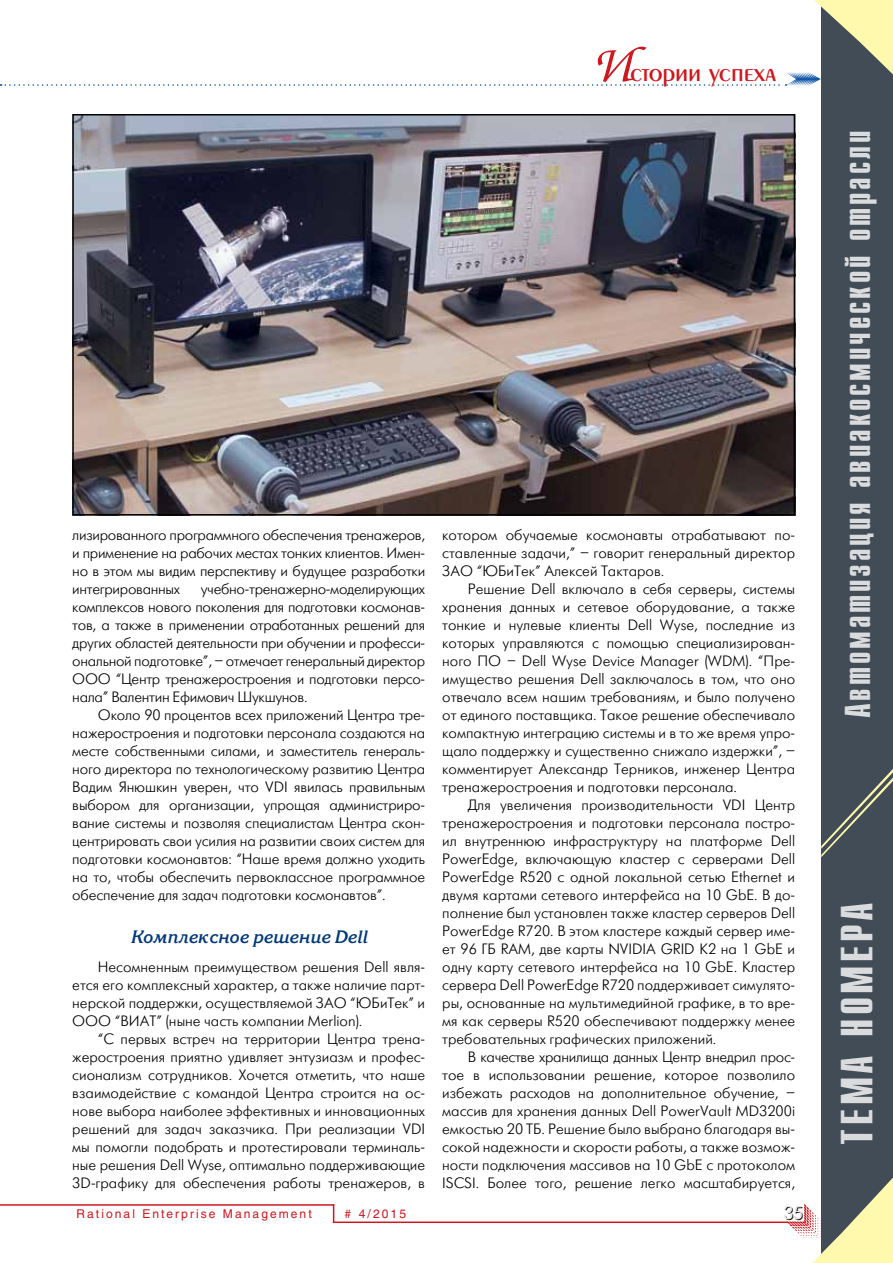
<style>
.page{position:relative;width:893px;height:1263px;background:#fff}
.page>*{position:absolute;margin:0;border:0;box-sizing:border-box;transform-origin:0 0}
.t1{font:700 45px "Compact C";letter-spacing:.08em;color:#dadbdc}
.t2{font:700 36px "Compact C";letter-spacing:.08em;color:#dadbdc}
.t3{font:27px "Penta Demi";color:#ce171e}
.t4{font:italic 700 18px "Korinna C";color:#00377b}
.t5{font:18px "Futuris Shadow C";color:#000}
.t6{font:15px/18px "Futuris Light C";color:#000;text-align:justify}
.t7{font:12px "Helios";letter-spacing:.17em;color:#ce171e}
.s1{font-family:"Zapf Chancery C";font-size:54px}
</style>
<div class="page">
<hr style="left:0;top:1204px;width:334px;height:2px;background:#ce171e">
<svg style="left:333px;top:1206px;width:1px;height:15px"></svg>
<hr style="left:333px;top:1221px;width:455px;height:2px;background:#ce171e">
<img style="left:75px;top:117px;width:717px;height:395px">
<div style="left:72px;top:114px;width:723px;height:401px;border:2px solid #000"></div>
<div style="left:821px;top:0;width:72px;height:1263px;background:#414c56"></div>
<svg style="left:821px;top:769px;width:72px;height:88px"></svg>
<svg style="left:0;top:0;width:893px;height:86px"></svg>
<svg style="left:787px;top:1177px;width:106px;height:86px"></svg>
<h3 class="t3" style="left:591px;top:59px;width:186px"><span class="s1">И</span>стории успеха</h3>
<p class="t6" style="left:72px;top:526px;width:354px">лизированного программного обеспечения тренажеров, и применение на рабочих местах тонких клиентов. Имен&shy;но в этом мы видим перспективу и будущее разработки интегрированных</p>
<p class="t6" style="left:72px;top:580px;width:354px;text-indent:128px">учебно-тренажерно-моделирующих комплексов нового поколения для подготовки космонав&shy;тов, а также в применении отработанных решений для других областей деятельности при обучении и професси&shy;ональной подготовке”, – отмечает генеральный директор ООО “Центр тренажеростроения и подготовки персо&shy;нала” Валентин Ефимович Шукшунов.</p>
<p class="t6" style="left:72px;top:706px;width:354px;text-indent:26px">Около 90 процентов всех приложений Центра тре&shy;нажеростроения и подготовки персонала создаются на месте собственными силами, и заместитель генераль&shy;ного директора по технологическому развитию Центра Вадим Янюшкин уверен, что VDI явилась правильным выбором для организации, упрощая администриро&shy;вание системы и позволяя специалистам Центра скон&shy;центрировать свои усилия на развитии своих систем для подготовки космонавтов: “Наше время должно уходить на то, чтобы обеспечить первоклассное программное обеспечение для задач подготовки космонавтов”.</p>
<p class="t4" style="left:130px;top:927px;width:238px">Комплексное решение Dell</p>
<p class="t6" style="left:72px;top:958px;width:354px;text-indent:26px">Несомненным преимуществом решения Dell явля&shy;ется его комплексный характер, а также наличие парт&shy;нерской поддержки, осуществляемой ЗАО “ЮБиТек” и ООО “ВИАТ” (ныне часть компании Merlion).</p>
<p class="t6" style="left:72px;top:1030px;width:354px;text-indent:26px">“С первых встреч на территории Центра трена&shy;жеростроения приятно удивляет энтузиазм и профес&shy;сионализм сотрудников. Хочется отметить, что наше взаимодействие с командой Центра строится на ос&shy;нове выбора наиболее эффективных и инновационных решений для задач заказчика. При реализации VDI мы помогли подобрать и протестировали терминаль&shy;ные решения Dell Wyse, оптимально поддерживающие 3D-графику для обеспечения работы тренажеров, в</p>
<p class="t7" style="left:77px;top:1207px;width:237px">Rational Enterprise Management</p>
<p class="t7" style="left:345px;top:1207px;width:63px"># 4/2015</p>
<p class="t6" style="left:442px;top:526px;width:354px">котором обучаемые космонавты отрабатывают по&shy;ставленные задачи,” – говорит генеральный директор ЗАО “ЮБиТек” Алексей Тактаров.</p>
<p class="t6" style="left:442px;top:580px;width:354px;text-indent:26px">Решение Dell включало в себя серверы, системы хранения данных и сетевое оборудование, а также тонкие и нулевые клиенты Dell Wyse, последние из которых управляются с помощью специализирован&shy;ного ПО – Dell Wyse Device Manager (WDM). “Пре&shy;имущество решения Dell заключалось в том, что оно отвечало всем нашим требованиям, и было получено от единого поставщика. Такое решение обеспечивало компактную интеграцию системы и в то же время упро&shy;щало поддержку и существенно снижало издержки”, – комментирует Александр Терников, инженер Центра тренажеростроения и подготовки персонала.</p>
<p class="t6" style="left:442px;top:796px;width:354px;text-indent:26px">Для увеличения производительности VDI Центр тренажеростроения и подготовки персонала постро&shy;ил внутреннюю инфраструктуру на платформе Dell PowerEdge, включающую кластер с серверами Dell PowerEdge R520 с одной локальной сетью Ethernet и двумя картами сетевого интерфейса на 10 GbE. В до&shy;полнение был установлен также кластер серверов Dell PowerEdge R720. В этом кластере каждый сервер име&shy;ет 96 ГБ RAM, две карты NVIDIA GRID K2 на 1 GbE и одну карту сетевого интерфейса на 10 GbE. Кластер сервера Dell PowerEdge R720 поддерживает симулято&shy;ры, основанные на мультимедийной графике, в то вре&shy;мя как серверы R520 обеспечивают поддержку менее требовательных графических приложений.</p>
<p class="t6" style="left:442px;top:1048px;width:354px;text-indent:26px">В качестве хранилища данных Центр внедрил прос&shy;тое в использовании решение, которое позволило избежать расходов на дополнительное обучение, – массив для хранения данных Dell PowerVault MD3200i емкостью 20 TБ. Решение было выбрано благодаря вы&shy;сокой надежности и скорости работы, а также возмож&shy;ности подключения массивов на 10 GbE с протоколом ISCSI. Более того, решение легко масштабируется,</p>
<p class="t5" style="left:784px;top:1204px;width:21px">35</p>
<h2 class="t2" style="left:840px;top:718px;width:589px;rotate:-90deg">Автоматизация авиакосмической отрасли</h2>
<h1 class="t1" style="left:835px;top:1144px;width:244px;rotate:-90deg">ТЕМА НОМЕРА</h1>
</div>
